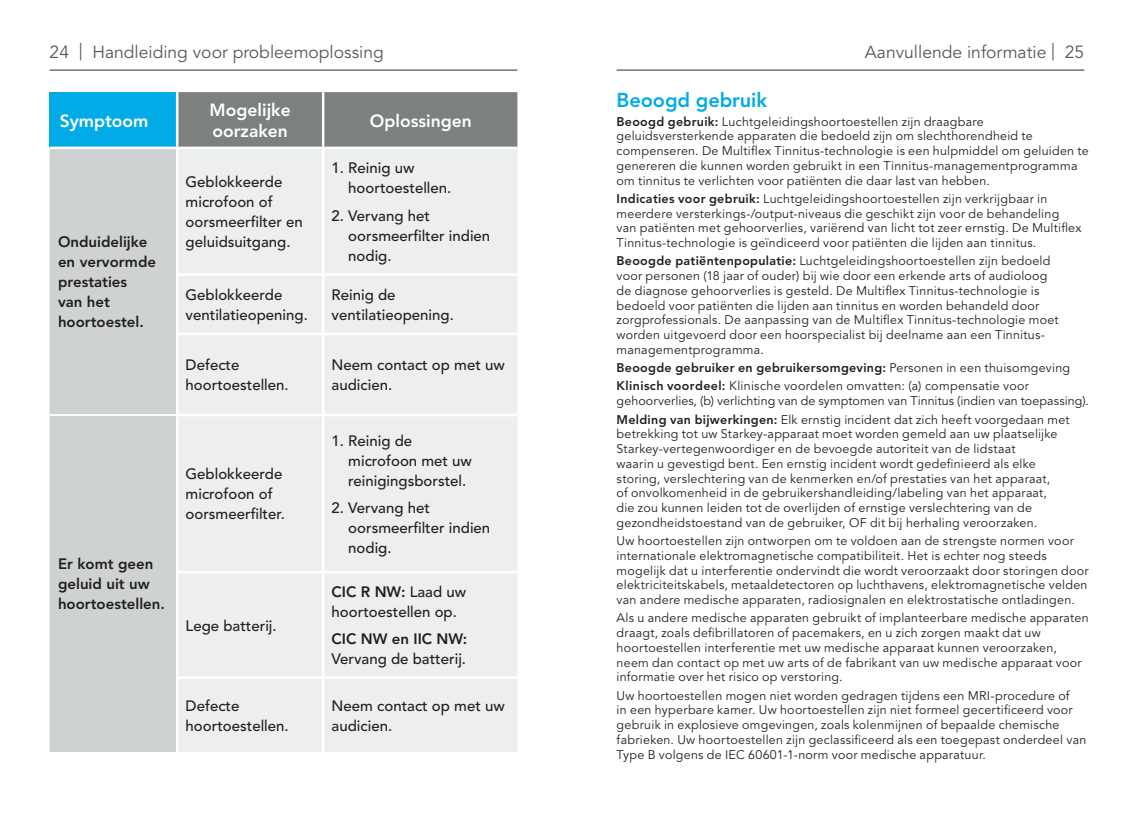
<style>
.page{position:relative;width:1134px;height:815px;background:#fff}
.page>*{position:absolute;margin:0;border:0;box-sizing:border-box;transform-origin:0 0}
.Blue_Subhead{font:20px "Avenir LT SLI Std Heavy";letter-spacing:-.005em;color:#00abe7}
.t1{font:17.5px "Avenir LT SLI Std Book";color:#57585a}
.t2{font:17.5px/21px "Avenir LT SLI Std Heavy";color:#fff}
.t3{font:15px/20px "Avenir LT SLI Std Medium";color:#231f20}
.t4{font:15px/20px "Avenir LT SLI Std Heavy";color:#231f20}
.Regulatory_Body_Copy{font:12.5px/14.8px "Avenir LT SLI Std Book";letter-spacing:.02em;color:#231f20}
.Regulatory_Body_Copy-2{font:12.5px "Avenir LT SLI Std Heavy";letter-spacing:.025em;color:#231f20}
.s1{font-family:"Avenir LT SLI Std Heavy"}
.s2{font-family:"Avenir LT SLI Std Book"}
</style>
<div class="page">
<hr style="left:617px;top:69px;width:467px;height:2px;background:#57585a">
<hr style="left:50px;top:69px;width:467px;height:2px;background:#57585a">
<div style="left:50px;top:92px;width:127px;height:56px;background:#00abe7"></div>
<div style="left:178px;top:92px;width:339px;height:55px;background:#7b8080"></div>
<div style="left:50px;top:149px;width:126px;height:603px;background:#cfd2d2"></div>
<div style="left:178px;top:149px;width:339px;height:603px;background:#edeeee"></div>
<hr style="left:50px;top:414px;width:126px;height:2px;background:#fff">
<hr style="left:322px;top:149px;width:2px;height:124px;background:#fff">
<hr style="left:322px;top:276px;width:2px;height:57px;background:#fff">
<hr style="left:322px;top:335px;width:2px;height:79px;background:#fff">
<hr style="left:322px;top:416px;width:2px;height:155px;background:#fff">
<hr style="left:322px;top:573px;width:2px;height:103px;background:#fff">
<hr style="left:322px;top:679px;width:2px;height:73px;background:#fff">
<hr style="left:176px;top:92px;width:2px;height:55px;background:#fff">
<hr style="left:322px;top:92px;width:2px;height:55px;background:#fff">
<hr style="left:50px;top:147px;width:127px;height:2px;background:#fff">
<hr style="left:176px;top:273px;width:147px;height:3px;background:#fff">
<hr style="left:323px;top:273px;width:194px;height:3px;background:#fff">
<hr style="left:176px;top:333px;width:147px;height:2px;background:#fff">
<hr style="left:323px;top:333px;width:194px;height:2px;background:#fff">
<hr style="left:176px;top:414px;width:147px;height:2px;background:#fff">
<hr style="left:323px;top:414px;width:194px;height:2px;background:#fff">
<hr style="left:176px;top:571px;width:147px;height:2px;background:#fff">
<hr style="left:323px;top:571px;width:194px;height:2px;background:#fff">
<hr style="left:176px;top:676px;width:147px;height:3px;background:#fff">
<hr style="left:323px;top:676px;width:194px;height:3px;background:#fff">
<h2 class="t1" style="left:50px;top:42px;width:336px">24 | Handleiding voor probleemoplossing</h2>
<h2 class="t1" style="left:1065px;top:42px;width:21px">25</h2>
<h2 class="t1" style="left:865px;top:42px;width:192px">Aanvullende informatie |</h2>
<p class="t2" style="left:60px;top:110px;width:90px">Symptoom</p>
<p class="t2" style="left:210px;top:100px;width:83px">Mogelijke oorzaken</p>
<p class="t2" style="left:370px;top:110px;width:104px">Oplossingen</p>
<p class="t4" style="left:58px;top:232px;width:100px">Onduidelijke en vervormde prestaties<br>van het hoortoestel.</p>
<p class="t4" style="left:58px;top:554px;width:108px">Er komt geen geluid uit uw hoortoestellen.</p>
<p class="t3" style="left:186px;top:172px;width:119px">Geblokkeerde microfoon of oorsmeerfilter en geluidsuitgang.</p>
<p class="t3" style="left:348px;top:158px;width:105px;text-indent:-17px">1. Reinig uw hoortoestellen.</p>
<p class="t3" style="left:348px;top:206px;width:143px;text-indent:-17px">2. Vervang het oorsmeerfilter indien nodig.</p>
<p class="t3" style="left:186px;top:285px;width:124px">Geblokkeerde ventilatieopening.</p>
<p class="t3" style="left:332px;top:285px;width:124px">Reinig de ventilatieopening.</p>
<p class="t3" style="left:186px;top:355px;width:105px">Defecte hoortoestellen.</p>
<p class="t3" style="left:332px;top:355px;width:175px">Neem contact op met uw audicien.</p>
<p class="t3" style="left:186px;top:464px;width:101px">Geblokkeerde microfoon of oorsmeerfilter.</p>
<p class="t3" style="left:186px;top:616px;width:93px">Lege batterij.</p>
<p class="t3" style="left:348px;top:431px;width:125px;text-indent:-17px">1. Reinig de microfoon met uw reinigingsborstel.</p>
<p class="t3" style="left:348px;top:498px;width:143px;text-indent:-17px">2. Vervang het oorsmeerfilter indien nodig.</p>
<p class="t3" style="left:332px;top:582px;width:136px"><span class="s1">CIC R NW:</span> Laad uw hoortoestellen op.</p>
<p class="t3" style="left:332px;top:629px;width:137px"><span class="s1">CIC NW en IIC NW:<br></span>Vervang de batterij.</p>
<p class="t3" style="left:186px;top:696px;width:105px">Defecte hoortoestellen.</p>
<p class="t3" style="left:332px;top:696px;width:175px">Neem contact op met uw audicien.</p>
<p class="Blue_Subhead" style="left:617px;top:88px;width:152px">Beoogd gebruik</p>
<p class="Regulatory_Body_Copy" style="left:617px;top:114px;width:474px"><span class="s1">Beoogd gebruik:</span> Luchtgeleidingshoortoestellen zijn draagbare geluidsversterkende apparaten die bedoeld zijn om slechthorendheid te compenseren. De Multiflex Tinnitus-technologie is een hulpmiddel om geluiden te genereren die kunnen worden gebruikt in een Tinnitus-managementprogramma om tinnitus te verlichten voor patiënten die daar last van hebben.</p>
<p class="Regulatory_Body_Copy" style="left:617px;top:192px;width:466px"><span class="s1">Indicaties voor gebruik:</span> Luchtgeleidingshoortoestellen zijn verkrijgbaar in meerdere versterkings-/output-niveaus die geschikt zijn voor de behandeling van patiënten met gehoorverlies, variërend van licht tot zeer ernstig. De Multiflex Tinnitus-technologie is geïndiceerd voor patiënten die lijden aan tinnitus.</p>
<p class="Regulatory_Body_Copy" style="left:617px;top:254px;width:444px"><span class="s1">Beoogde patiëntenpopulatie:</span> Luchtgeleidingshoortoestellen zijn bedoeld voor personen (18 jaar of ouder) bij wie door een erkende arts of audioloog de diagnose gehoorverlies is gesteld. De Multiflex Tinnitus-technologie is bedoeld voor patiënten die lijden aan tinnitus en worden behandeld door zorgprofessionals. De aanpassing van de Multiflex Tinnitus-technologie moet worden uitgevoerd door een hoorspecialist bij deelname aan een Tinnitus&shy;managementprogramma.</p>
<p class="Regulatory_Body_Copy-2" style="left:617px;top:360px;width:455px">Beoogde gebruiker en gebruikersomgeving: <span class="s2">Personen in een thuisomgeving</span></p>
<p class="Regulatory_Body_Copy" style="left:617px;top:379px;width:474px"><span class="s1">Klinisch voordeel:</span> Klinische voordelen omvatten: (a) compensatie voor gehoorverlies, (b) verlichting van de symptomen van Tinnitus (indien van toepassing).</p>
<p class="Regulatory_Body_Copy" style="left:617px;top:412px;width:455px"><span class="s1">Melding van bijwerkingen:</span> Elk ernstig incident dat zich heeft voorgedaan met betrekking tot uw Starkey-apparaat moet worden gemeld aan uw plaatselijke Starkey-vertegenwoordiger en de bevoegde autoriteit van de lidstaat<br>waarin u gevestigd bent. Een ernstig incident wordt gedefinieerd als elke storing, verslechtering van de kenmerken en/of prestaties van het apparaat,<br>of onvolkomenheid in de gebruikershandleiding/labeling van het apparaat,<br>die zou kunnen leiden tot de overlijden of ernstige verslechtering van de gezondheidstoestand van de gebruiker, OF dit bij herhaling veroorzaken.</p>
<p class="Regulatory_Body_Copy" style="left:617px;top:534px;width:474px">Uw hoortoestellen zijn ontworpen om te voldoen aan de strengste normen voor internationale elektromagnetische compatibiliteit. Het is echter nog steeds mogelijk dat u interferentie ondervindt die wordt veroorzaakt door storingen door elektriciteitskabels, metaaldetectoren op luchthavens, elektromagnetische velden van andere medische apparaten, radiosignalen en elektrostatische ontladingen.</p>
<p class="Regulatory_Body_Copy" style="left:617px;top:611px;width:474px">Als u andere medische apparaten gebruikt of implanteerbare medische apparaten draagt, zoals defibrillatoren of pacemakers, en u zich zorgen maakt dat uw hoortoestellen interferentie met uw medische apparaat kunnen veroorzaken, neem dan contact op met uw arts of de fabrikant van uw medische apparaat voor informatie over het risico op verstoring.</p>
<p class="Regulatory_Body_Copy" style="left:617px;top:688px;width:471px">Uw hoortoestellen mogen niet worden gedragen tijdens een MRI-procedure of<br>in een hyperbare kamer. Uw hoortoestellen zijn niet formeel gecertificeerd voor gebruik in explosieve omgevingen, zoals kolenmijnen of bepaalde chemische fabrieken. Uw hoortoestellen zijn geclassificeerd als een toegepast onderdeel van Type B volgens de IEC 60601-1-norm voor medische apparatuur.</p>
</div>
